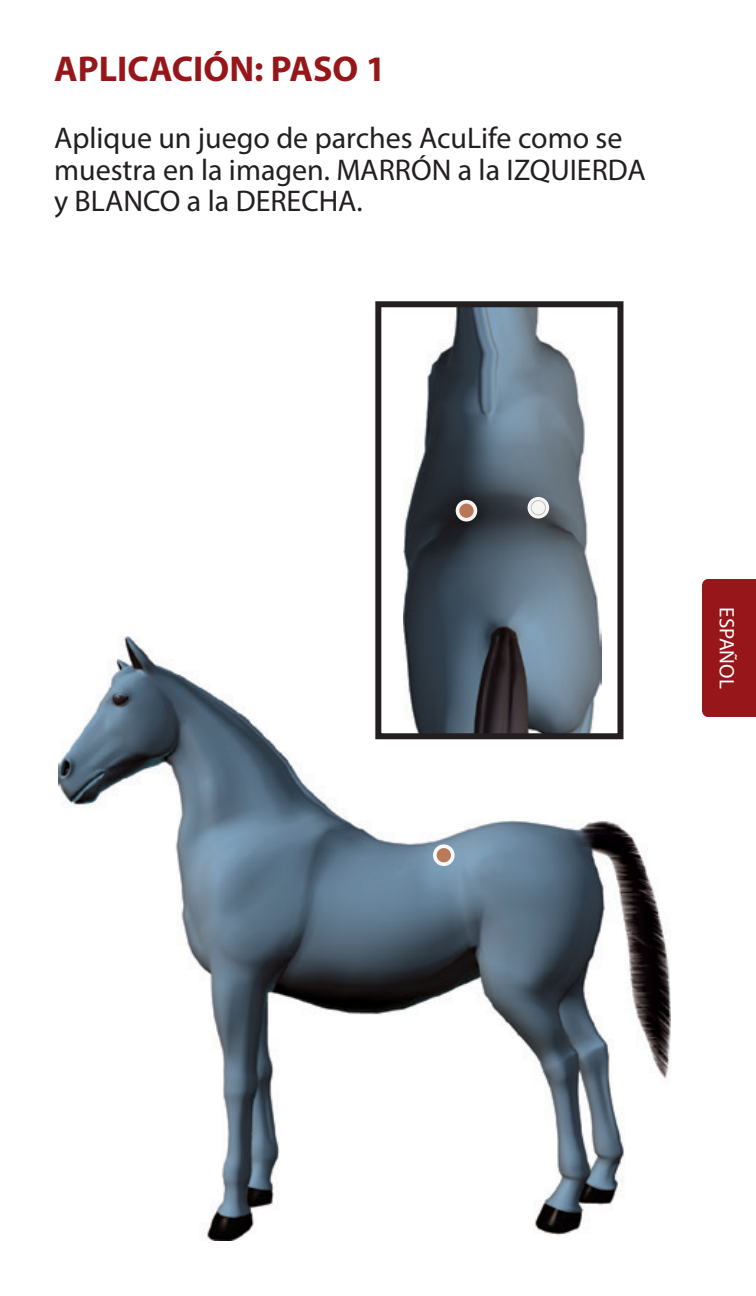
<style>
.page{position:relative;width:756px;height:1296px;background:#fff}
.page>*{position:absolute;margin:0;border:0;box-sizing:border-box;transform-origin:0 0}
.t1{font:700 36px "Myriad Pro";color:#961619}
.t2{font:300 30px/31.5px "Myriad Pro";color:#231f20}
.t3{font:21px "Myriad Pro";color:#fff}
</style>
<div class="page">
<div style="left:702px;top:579px;width:54px;height:138px;background:#961619"></div>
<img style="left:59px;top:636px;width:612px;height:605px">
<svg style="left:433px;top:844px;width:22px;height:22px"></svg>
<div style="left:437px;top:848px;width:14px;height:14px;background:#b97a59;border-radius:50%"></div>
<img style="left:403px;top:308px;width:198px;height:424px">
<div style="left:375px;top:301px;width:248px;height:438px;border:6px solid #231f20"></div>
<svg style="left:456px;top:500px;width:21px;height:22px"></svg>
<div style="left:459px;top:504px;width:15px;height:14px;background:#b87857;border-radius:50%"></div>
<svg style="left:528px;top:497px;width:21px;height:22px"></svg>
<div style="left:531px;top:500px;width:15px;height:15px;border:1px solid #939598;border-radius:50%"></div>
<p class="t1" style="left:54px;top:45px;width:333px">APLICACIÓN: PASO 1</p>
<p class="t2" style="left:54px;top:122px;width:593px">Aplique un juego de parches AcuLife como se muestra en la imagen. MARRÓN a la IZQUIERDA y BLANCO a la DERECHA.</p>
<p class="t3" style="left:740px;top:607px;width:83px;rotate:90deg">ESPAÑOL</p>
</div>
